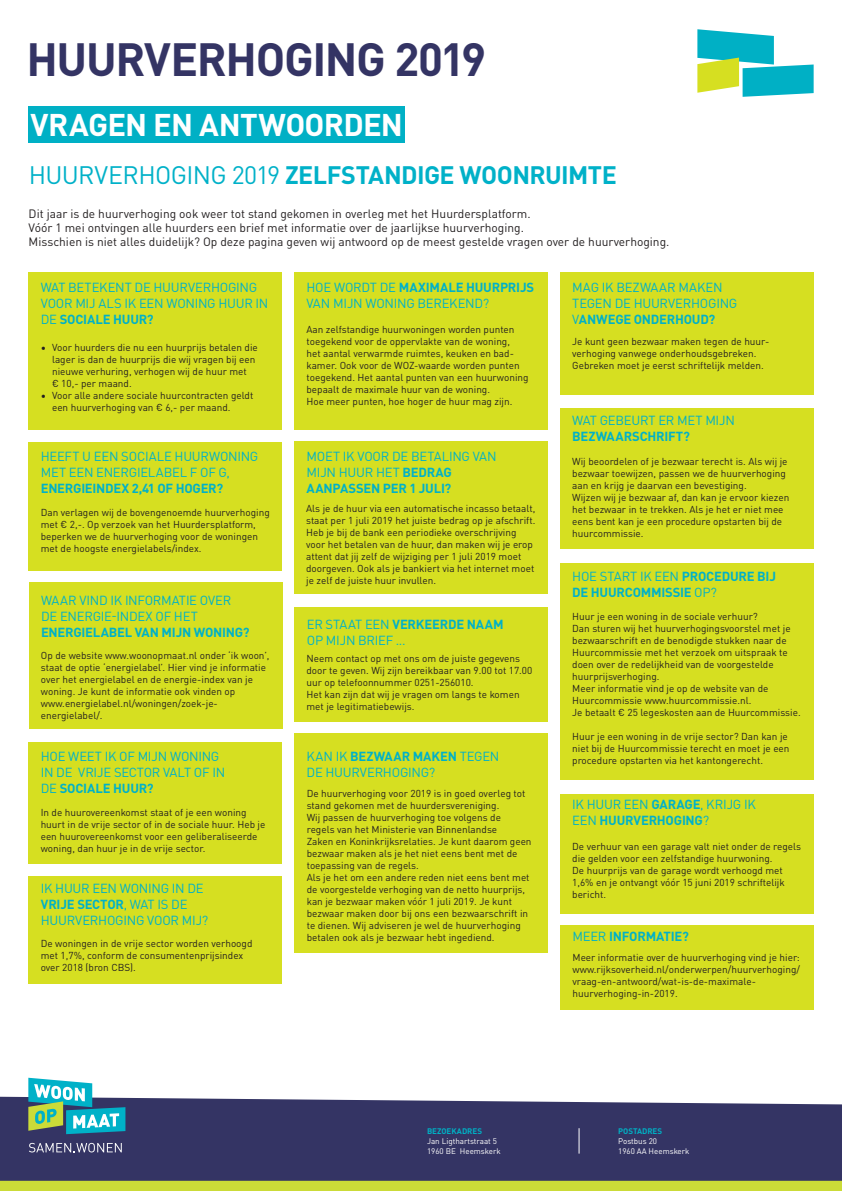
<style>
.page{position:relative;width:842px;height:1191px;background:#fff}
.page>*{position:absolute;margin:0;border:0;box-sizing:border-box;transform-origin:0 0}
.t1{font:700 46px "DINOT";letter-spacing:-.03em;color:#343464}
.t2{font:700 31px "DINOT";letter-spacing:-.02em;color:#fff}
.t3{font:700 25px "DINOT";letter-spacing:-.025em;color:#00b1c8}
.t4{font:13px/16px "DINOT";letter-spacing:-.02em;color:#00b1c8}
.t5{font:700 13px/16px "DINOT";letter-spacing:-.02em;color:#00b1c8}
.t6{font:12px/14px "DINOT";color:#231f20}
.t7{font:10px/12px "DINOT";color:#231f20}
.t8{font:8px/9.6px "DINOT";color:#fff}
.t9{font:700 8px "DINOT";color:#00b0c4}
.s1{font-weight:400}
.s2{font-weight:700}
</style>
<div class="page">
<div style="left:28px;top:272px;width:254px;height:157px;background:#d6df21"></div>
<div style="left:28px;top:442px;width:254px;height:128px;background:#d6df21"></div>
<div style="left:29px;top:582px;width:253px;height:147px;background:#d6df21"></div>
<div style="left:28px;top:742px;width:254px;height:122px;background:#d6df21"></div>
<div style="left:28px;top:876px;width:254px;height:108px;background:#d6df21"></div>
<div style="left:294px;top:272px;width:254px;height:157px;background:#d6df21"></div>
<div style="left:294px;top:441px;width:254px;height:152px;background:#d6df21"></div>
<div style="left:294px;top:607px;width:254px;height:114px;background:#d6df21"></div>
<div style="left:294px;top:733px;width:254px;height:219px;background:#d6df21"></div>
<div style="left:560px;top:272px;width:254px;height:122px;background:#d6df21"></div>
<div style="left:560px;top:408px;width:254px;height:140px;background:#d6df21"></div>
<div style="left:560px;top:563px;width:254px;height:217px;background:#d6df21"></div>
<div style="left:560px;top:793px;width:254px;height:120px;background:#d6df21"></div>
<div style="left:28px;top:106px;width:377px;height:37px;background:#00b0c5"></div>
<div style="left:560px;top:925px;width:254px;height:84px;background:#d6df21"></div>
<div style="left:0;top:1179px;width:842px;height:12px;background:#cbdb38"></div>
<svg style="left:697px;top:29px;width:117px;height:68px"></svg>
<div style="left:0;top:1096px;width:842px;height:84px;background:#343464"></div>
<svg style="left:579px;top:1128px;width:1px;height:25px"></svg>
<svg style="left:29px;top:1142px;width:93px;height:10px"></svg>
<svg style="left:28px;top:1077px;width:97px;height:57px"></svg>
<h1 class="t1" style="left:27px;top:24px;width:461px">HUURVERHOGING 2019</h1>
<h2 class="t2" style="left:30px;top:101px;width:374px">VRAGEN EN ANTWOORDEN</h2>
<h3 class="t3" style="left:29px;top:156px;width:590px"><span class="s1">HUURVERHOGING 2019</span> ZELFSTANDIGE WOONRUIMTE</h3>
<p class="t6" style="left:29px;top:205px;width:642px">Dit jaar is de huurverhoging ook weer tot stand gekomen in overleg met het Huurdersplatform.<br>Vóór 1 mei ontvingen alle huurders een brief met informatie over de jaarlijkse huurverhoging.<br>Misschien is niet alles duidelijk? Op deze pagina geven wij antwoord op de meest gestelde vragen over de huurverhoging.</p>
<h3 class="t4" style="left:41px;top:279px;width:229px">WAT BETEKENT DE HUURVERHOGING<br>VOOR MIJ ALS IK EEN WONING HUUR IN<br>DE <span class="s2">SOCIALE HUUR?</span></h3>
<p class="t7" style="left:52px;top:340px;width:207px;text-indent:-11px">• Voor huurders die nu een huurprijs betalen die lager is dan de huurprijs die wij vragen bij een nieuwe verhuring, verhogen wij de huur met<br>€ 10,- per maand.</p>
<p class="t7" style="left:52px;top:388px;width:203px;text-indent:-11px">• Voor alle andere sociale huurcontracten geldt een huurverhoging van € 6,- per maand.</p>
<h3 class="t4" style="left:41px;top:447px;width:219px">HEEFT U EEN SOCIALE HUURWONING<br>MET EEN ENERGIELABEL F OF G,</h3>
<h3 class="t5" style="left:41px;top:478px;width:184px">ENERGIEINDEX 2,41 OF HOGER?</h3>
<p class="t7" style="left:41px;top:505px;width:231px">Dan verlagen wij de bovengenoemde huurverhoging met € 2,-. Op verzoek van het Huurdersplatform, beperken we de huurverhoging voor de woningen met de hoogste energielabels/index.</p>
<h3 class="t4" style="left:41px;top:591px;width:192px">WAAR VIND IK INFORMATIE OVER<br>DE ENERGIE-INDEX OF HET</h3>
<h3 class="t5" style="left:41px;top:622px;width:210px">ENERGIELABEL VAN MIJN WONING?</h3>
<p class="t7" style="left:41px;top:648px;width:230px">Op de website www.woonopmaat.nl onder ‘ik woon’, staat de optie ‘energielabel’. Hier vind je informatie over het energielabel en de energie-index van je woning. Je kunt de informatie ook vinden op www.energielabel.nl/woningen/zoek-je&shy;energielabel/.</p>
<h3 class="t4" style="left:41px;top:747px;width:186px">HOE WEET IK OF MIJN WONING<br>IN DE VRIJE SECTOR VALT OF IN<br>DE <span class="s2">SOCIALE HUUR?</span></h3>
<p class="t7" style="left:41px;top:805px;width:226px">In de huurovereenkomst staat of je een woning huurt in de vrije sector of in de sociale huur. Heb je een huurovereenkomst voor een geliberaliseerde woning, dan huur je in de vrije sector.</p>
<h3 class="t4" style="left:41px;top:879px;width:169px">IK HUUR EEN WONING IN DE<br><span class="s2">VRIJE SECTOR</span>, WAT IS DE<br>HUURVERHOGING VOOR MIJ?</h3>
<p class="t7" style="left:41px;top:936px;width:213px">De woningen in de vrije sector worden verhoogd met 1,7%, conform de consumentenprijsindex over 2018 (bron CBS).</p>
<h3 class="t4" style="left:307px;top:279px;width:229px">HOE WORDT DE <span class="s2">MAXIMALE HUURPRIJS<br></span>VAN MIJN WONING BEREKEND?</h3>
<p class="t7" style="left:306px;top:323px;width:224px">Aan zelfstandige huurwoningen worden punten toegekend voor de oppervlakte van de woning,<br>het aantal verwarmde ruimtes, keuken en bad&shy;kamer. Ook voor de WOZ-waarde worden punten toegekend. Het aantal punten van een huurwoning bepaalt de maximale huur van de woning.<br>Hoe meer punten, hoe hoger de huur mag zijn.</p>
<h3 class="t4" style="left:307px;top:447px;width:192px">MOET IK VOOR DE BETALING VAN<br>MIJN HUUR HET <span class="s2">BEDRAG<br>AANPASSEN PER 1 JULI?</span></h3>
<p class="t7" style="left:306px;top:501px;width:231px">Als je de huur via een automatische incasso betaalt, staat per 1 juli 2019 het juiste bedrag op je afschrift.<br>Heb je bij de bank een periodieke overschrijving voor het betalen van de huur, dan maken wij je erop attent dat jij zelf de wijziging per 1 juli 2019 moet doorgeven. Ook als je bankiert via het internet moet je zelf de juiste huur invullen.</p>
<h3 class="t4" style="left:307px;top:615px;width:198px">ER STAAT EEN <span class="s2">VERKEERDE NAAM<br></span>OP MIJN BRIEF ...</h3>
<p class="t7" style="left:306px;top:651px;width:227px">Neem contact op met ons om de juiste gegevens door te geven. Wij zijn bereikbaar van 9.00 tot 17.00 uur op telefoonnummer 0251-256010.<br>Het kan zijn dat wij je vragen om langs te komen met je legitimatiebewijs.</p>
<h3 class="t4" style="left:307px;top:747px;width:194px">KAN IK <span class="s2">BEZWAAR MAKEN</span> TEGEN<br>DE HUURVERHOGING?</h3>
<p class="t7" style="left:307px;top:786px;width:226px">De huurverhoging voor 2019 is in goed overleg tot stand gekomen met de huurdersvereniging.<br>Wij passen de huurverhoging toe volgens de<br>regels van het Ministerie van Binnenlandse<br>Zaken en Koninkrijksrelaties. Je kunt daarom geen bezwaar maken als je het niet eens bent met de toepassing van de regels.<br>Als je het om een andere reden niet eens bent met de voorgestelde verhoging van de netto huurprijs, kan je bezwaar maken vóór 1 juli 2019. Je kunt bezwaar maken door bij ons een bezwaarschrift in te dienen. Wij adviseren je wel de huurverhoging betalen ook als je bezwaar hebt ingediend.</p>
<h3 class="t4" style="left:572px;top:279px;width:167px">MAG IK BEZWAAR MAKEN<br>TEGEN DE HUURVERHOGING<br>V<span class="s2">ANWEGE ONDERHOUD?</span></h3>
<p class="t7" style="left:572px;top:335px;width:199px">Je kunt geen bezwaar maken tegen de huur&shy;verhoging vanwege onderhoudsgebreken.<br>Gebreken moet je eerst schriftelijk melden.</p>
<h3 class="t4" style="left:572px;top:411px;width:164px">WAT GEBEURT ER MET MIJN</h3>
<h3 class="t5" style="left:572px;top:426px;width:119px">BEZWAARSCHRIFT?</h3>
<p class="t7" style="left:572px;top:454px;width:219px">Wij beoordelen of je bezwaar terecht is. Als wij je bezwaar toewijzen, passen we de huurverhoging aan en krijg je daarvan een bevestiging.<br>Wijzen wij je bezwaar af, dan kan je ervoor kiezen het bezwaar in te trekken. Als je het er niet mee eens bent kan je een procedure opstarten bij de huurcommissie.</p>
<h3 class="t5" style="left:572px;top:566px;width:205px"><span class="s1">HOE START IK EEN</span> PROCEDURE BIJ<br>DE HUURCOMMISSIE <span class="s1">OP?</span></h3>
<p class="t7" style="left:572px;top:610px;width:230px">Huur je een woning in de sociale verhuur?<br>Dan sturen wij het huurverhogingsvoorstel met je bezwaarschrift en de benodigde stukken naar de Huurcommissie met het verzoek om uitspraak te doen over de redelijkheid van de voorgestelde huurprijsverhoging.<br>Meer informatie vind je op de website van de Huurcommissie www.huurcommissie.nl.<br>Je betaalt € 25 legeskosten aan de Huurcommissie.</p>
<p class="t7" style="left:572px;top:730px;width:219px">Huur je een woning in de vrije sector? Dan kan je niet bij de Huurcommissie terecht en moet je een procedure opstarten via het kantongerecht.</p>
<h3 class="t4" style="left:572px;top:795px;width:185px">IK HUUR EEN <span class="s2">GARAGE</span>, KRIJG IK<br>EEN <span class="s2">HUURVERHOGING</span>?</h3>
<p class="t7" style="left:572px;top:839px;width:230px">De verhuur van een garage valt niet onder de regels die gelden voor een zelfstandige huurwoning.<br>De huurprijs van de garage wordt verhoogd met 1,6% en je ontvangt vóór 15 juni 2019 schriftelijk bericht.</p>
<h3 class="t5" style="left:573px;top:926px;width:118px"><span class="s1">MEER</span> INFORMATIE?</h3>
<p class="t7" style="left:572px;top:950px;width:229px">Meer informatie over de huurverhoging vind je hier: www.rijksoverheid.nl/onderwerpen/huurverhoging/ vraag-en-antwoord/wat-is-de-maximale&shy;huurverhoging-in-2019.</p>
<p class="t9" style="left:427px;top:1125px;width:57px">BEZOEKADRES</p>
<p class="t8" style="left:427px;top:1135px;width:75px">Jan Ligthartstraat 5<br>1960 BE Heemskerk</p>
<p class="t9" style="left:618px;top:1125px;width:46px">POSTADRES</p>
<p class="t8" style="left:618px;top:1135px;width:73px">Postbus 20<br>1960 AA Heemskerk</p>
</div>
